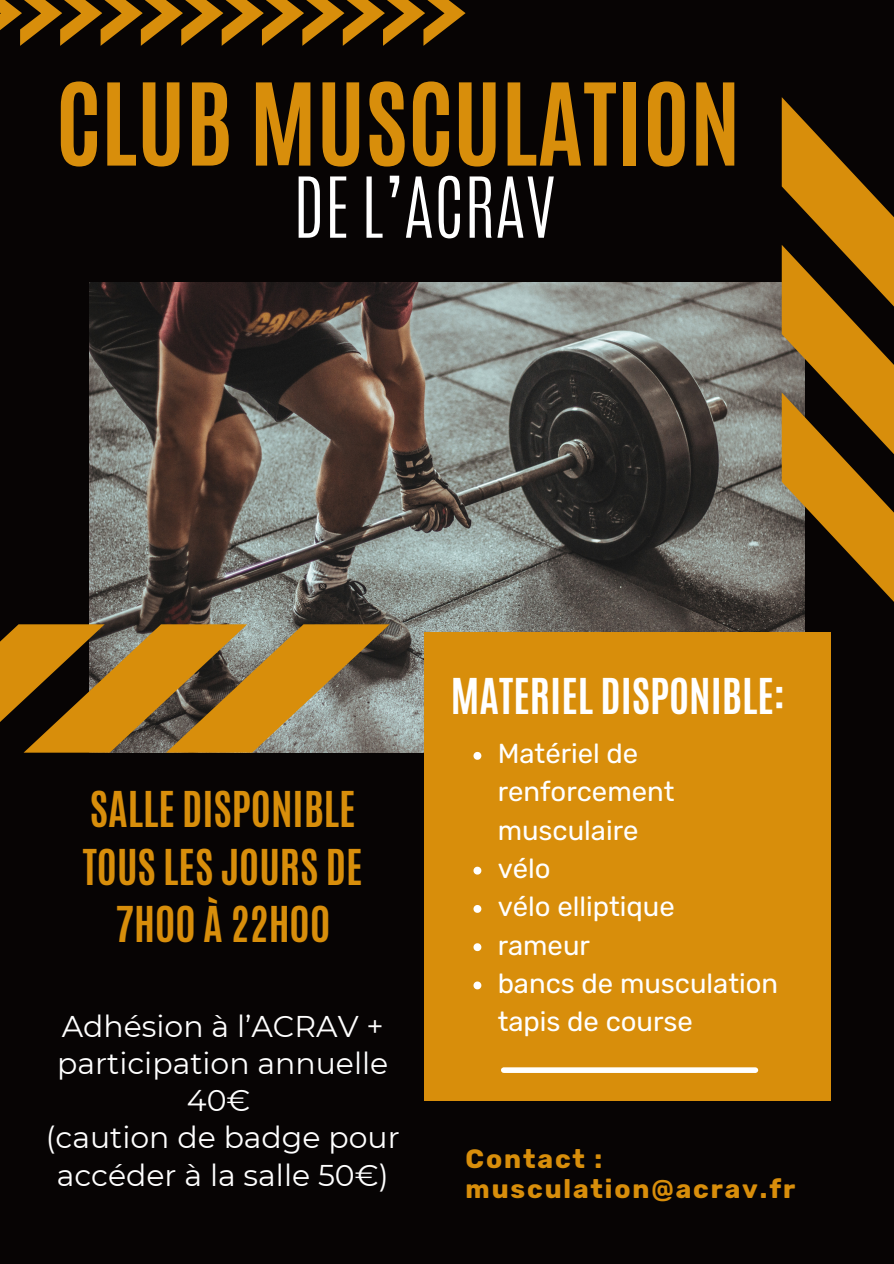
<style>
.page{position:relative;width:894px;height:1264px;background:#fff}
.page>*{position:absolute;margin:0;border:0;box-sizing:border-box;transform-origin:0 0}
.t1{font:700 96.75px "Antonio";color:#d88e0b}
.t2{font:300 71.25px "Antonio";color:#fff}
.t3{font:700 41.25px/57.3px "Antonio";color:#d88e0b;text-align:center}
.t4{font:700 41.25px "Antonio";color:#fff}
.t5{font:30px/37.2px "Montserrat";color:#fff;text-align:center}
.t6{font:27.45px/38.2px "Rubik";color:#fff}
.t7{font:700 26.4px/29.2px "Rubik";letter-spacing:.07em;color:#d88e0b}
</style>
<div class="page">
<div style="left:0;top:0;width:893px;height:1263px;background:#070404"></div>
<img style="left:89px;top:283px;width:715px;height:469px">
<svg style="left:781px;top:97px;width:112px;height:527px"></svg>
<svg style="left:0;top:624px;width:389px;height:128px;background:#9e762e"></svg>
<svg style="left:0;top:0;width:465px;height:46px"></svg>
<div style="left:424px;top:632px;width:406px;height:468px;background:#d88e0b"></div>
<div style="left:503px;top:1067px;width:252px;height:5px;background:#fff"></div>
<svg style="left:473px;top:752px;width:8px;height:7px"></svg>
<svg style="left:473px;top:866px;width:8px;height:8px"></svg>
<svg style="left:473px;top:905px;width:8px;height:7px"></svg>
<svg style="left:473px;top:943px;width:8px;height:8px"></svg>
<svg style="left:473px;top:981px;width:8px;height:8px"></svg>
<p class="t1" style="left:56px;top:55px;width:686px">CLUB MUSCULATION</p>
<p class="t2" style="left:293px;top:156px;width:264px">DE L’ACRAV</p>
<p class="t3" style="left:83px;top:781px;width:281px">SALLE DISPONIBLE<br>TOUS LES JOURS DE<br>7H00 À 22H00</p>
<p class="t5" style="left:57px;top:1007px;width:332px">Adhésion à l’ACRAV + participation annuelle<br>40€</p>
<p class="t5" style="left:46px;top:1119px;width:355px">(caution de badge pour accéder à la salle 50€)</p>
<p class="t4" style="left:451px;top:667px;width:335px">MATERIEL DISPONIBLE:</p>
<p class="t6" style="left:497px;top:734px;width:178px">Matériel de renforcement musculaire</p>
<p class="t6" style="left:497px;top:849px;width:54px">vélo</p>
<p class="t6" style="left:497px;top:887px;width:178px">vélo elliptique</p>
<p class="t6" style="left:497px;top:926px;width:94px">rameur</p>
<p class="t6" style="left:497px;top:964px;width:282px">bancs de musculation tapis de course</p>
<p class="t7" style="left:465px;top:1144px;width:331px">Contact : musculation@acrav.fr</p>
</div>
